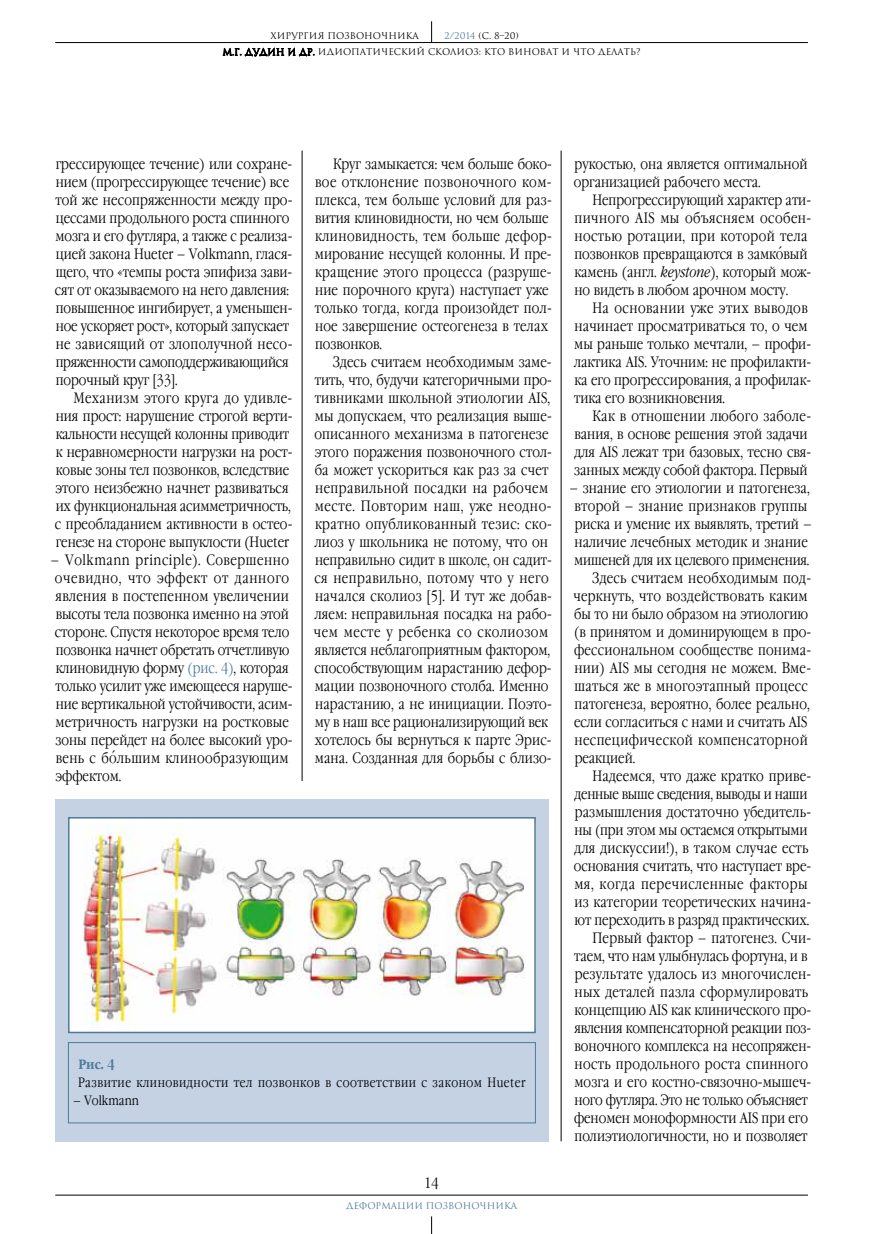
<style>
.page{position:relative;width:893px;height:1234px;background:#fff}
.page>*{position:absolute;margin:0;border:0;box-sizing:border-box;transform-origin:0 0}
.t1{font:300 15px/18px "Garamond Narrow C";letter-spacing:.005em;color:#000}
.t2{font:300 15px "Garamond Narrow C";letter-spacing:.025em;color:#000}
.t3{font:300 15px "Garamond Narrow C";letter-spacing:-.015em;color:#000}
.t4{font:300 15px "Garamond Narrow C";letter-spacing:.03em;color:#000}
.t5{font:300 15px "Garamond Narrow C";letter-spacing:.035em;color:#000}
.t6{font:300 13.5px "Garamond Narrow C";letter-spacing:.035em;color:#000}
.t7{font:300 13.5px "Garamond Narrow C";color:#000}
.t8{font:700 13.5px "Garamond Narrow C";color:#4e7a98}
.t9{font:9px/15.9px "Romul";color:#000}
.t10{font:9px "Romul";color:#4e7a98}
.s1{color:#4e7a98}
.s2{font-family:"Garamond";font-weight:400;font-size:19.5px}
.s3{font-style:italic}
</style>
<div class="page">
<hr style="left:55px;top:1194px;width:753px;height:1px;background:#000">
<svg style="left:431px;top:1216px;width:1px;height:17px"></svg>
<hr style="left:55px;top:42px;width:753px;height:1px;background:#000">
<svg style="left:431px;top:21px;width:1px;height:21px"></svg>
<svg style="left:223px;top:43px;width:91px;height:14px"></svg>
<hr style="left:302px;top:150px;width:1px;height:630px;background:#000">
<hr style="left:561px;top:150px;width:1px;height:990px;background:#000">
<div style="left:55px;top:798px;width:494px;height:342px;background:#c4d2e4"></div>
<div style="left:68px;top:1041px;width:468px;height:81px;border:1px solid #4e7a98"></div>
<div style="left:69px;top:817px;width:466px;height:215px;background:#fff"></div>
<img style="left:83px;top:823px;width:442px;height:203px">
<div style="left:68px;top:816px;width:468px;height:216px;border:2px solid #4e7a98"></div>
<p class="t9" style="left:444px;top:28px;width:76px"><span class="s1">2/2014</span> (С. 8–20)</p>
<p class="t9" style="left:223px;top:28px;width:419px;text-indent:48px">ХИРУРГИЯ ПОЗВОНОЧНИКА<br>М.Г. Дудин и др. Идиопатический сколиоз: кто виноват и что делать?</p>
<p class="t1" style="left:55px;top:155px;width:239px">грессирующее течение) или сохране&shy;нием (прогрессирующее течение) все той же несопряженности между про&shy;цессами продольного роста спинного мозга и его футляра, а также с реализа&shy;цией закона Hueter – Volkmann, глася&shy;щего, что «темпы роста эпифиза зави&shy;сят от оказываемого на него давления: повышенное ингибирует, а уменьшен&shy;ное ускоряет рост», который запускает не зависящий от злополучной несо&shy;пряженности самоподдерживающийся порочный круг [33].</p>
<p class="t1" style="left:55px;top:389px;width:239px;text-indent:18px">Механизм этого круга до удивле&shy;ния прост: нарушение строгой верти&shy;кальности несущей колонны приводит к неравномерности нагрузки на рост&shy;ковые зоны тел позвонков, вследствие этого неизбежно начнет развиваться их функциональная асимметричность, с преобладанием активности в остео&shy;генезе на стороне выпуклости (Hueter</p>
<p class="t1" style="left:51px;top:551px;width:244px">– Volkmann principle). Совершенно очевидно, что эффект от данного явления в постепенном увеличении высоты тела позвонка именно на этой стороне. Спустя некоторое время тело позвонка начнет обретать отчетливую клиновидную форму <span class="s1">(рис. 4)</span>, которая только усилит уже имеющееся наруше&shy;ние вертикальной устойчивости, асим&shy;метричность нагрузки на ростковые зоны перейдет на более высокий уро&shy;вень с б<span class="s2">ó</span>льшим клинообразующим эффектом.</p>
<p class="t1" style="left:315px;top:155px;width:239px;text-indent:18px">Круг замыкается: чем больше боко&shy;вое отклонение позвоночного ком&shy;плекса, тем больше условий для раз&shy;вития клиновидности, но чем больше клиновидность, тем больше дефор&shy;мирование несущей колонны. И пре&shy;кращение этого процесса (разруше&shy;ние порочного круга) наступает уже только тогда, когда произойдет пол&shy;ное завершение остеогенеза в телах позвонков.</p>
<p class="t1" style="left:314px;top:353px;width:240px;text-indent:19px">Здесь считаем необходимым заме&shy;тить, что, будучи категоричными про&shy;тивниками школьной этиологии AIS, мы допускаем, что реализация выше&shy;описанного механизма в патогенезе этого поражения позвоночного стол&shy;ба может ускориться как раз за счет неправильной посадки на рабочем месте. Повторим наш, уже неодно&shy;кратно опубликованный тезис: ско&shy;лиоз у школьника не потому, что он неправильно сидит в школе, он садит&shy;ся неправильно, потому что у него начался сколиоз [5]. И тут же добав&shy;ляем: неправильная посадка на рабо&shy;чем месте у ребенка со сколиозом является неблагоприятным фактором, способствующим нарастанию дефор&shy;мации позвоночного столба. Именно нарастанию, а не инициации. Поэто&shy;му в наш все рационализирующий век хотелось бы вернуться к парте Эрис&shy;мана. Созданная для борьбы с близо-</p>
<p class="t8" style="left:78px;top:1056px;width:38px">Рис. 4</p>
<p class="t6" style="left:78px;top:1074px;width:449px">Развитие клиновидности тел позвонков в соответствии с законом Hueter</p>
<p class="t7" style="left:73px;top:1092px;width:67px">– Volkmann</p>
<p class="t1" style="left:424px;top:1173px;width:16px">14</p>
<p class="t10" style="left:346px;top:1200px;width:173px">Деформации позвоночника</p>
<p class="t1" style="left:574px;top:155px;width:235px">рукостью, она является оптимальной организацией рабочего места.</p>
<p class="t1" style="left:574px;top:191px;width:238px;text-indent:18px">Непрогрессирующий характер ати&shy;пичного AIS мы объясняем особен&shy;ностью ротации, при которой тела позвонков превращаются в замк<span class="s2">ó</span>вый камень (англ. <span class="s3">keystone</span>), который мож&shy;но видеть в любом арочном мосту.</p>
<p class="t1" style="left:574px;top:299px;width:239px;text-indent:18px">На основании уже этих выводов начинает просматриваться то, о чем мы раньше только мечтали, – профи&shy;лактика AIS. Уточним: не профилакти&shy;ка его прогрессирования, а профилак&shy;тика его возникновения.</p>
<p class="t1" style="left:574px;top:407px;width:238px;text-indent:18px">Как в отношении любого заболе&shy;вания, в основе решения этой задачи для AIS лежат три базовых, тесно свя&shy;занных между собой фактора. Первый</p>
<p class="t1" style="left:569px;top:479px;width:242px">– знание его этиологии и патогенеза,</p>
<p class="t1" style="left:574px;top:497px;width:234px">второй – знание признаков группы</p>
<p class="t1" style="left:575px;top:515px;width:239px">риска и умение их выявлять, третий –</p>
<p class="t1" style="left:574px;top:533px;width:235px">наличие лечебных методик и знание</p>
<p class="t1" style="left:574px;top:551px;width:237px">мишеней для их целевого применения.</p>
<p class="t1" style="left:592px;top:569px;width:220px">Здесь считаем необходимым под-</p>
<p class="t2" style="left:573px;top:587px;width:236px">черкнуть, что воздействовать каким</p>
<p class="t1" style="left:574px;top:605px;width:235px">бы то ни было образом на этиологию</p>
<p class="t1" style="left:574px;top:623px;width:239px">(в принятом и доминирующем в про-</p>
<p class="t1" style="left:574px;top:641px;width:239px">фессиональном сообществе понима-</p>
<p class="t1" style="left:574px;top:659px;width:238px">нии) AIS мы сегодня не можем. Вме-</p>
<p class="t1" style="left:574px;top:677px;width:235px">шаться же в многоэтапный процесс</p>
<p class="t1" style="left:574px;top:695px;width:237px">патогенеза, вероятно, более реально,</p>
<p class="t1" style="left:574px;top:713px;width:235px">если согласиться с нами и считать AIS</p>
<p class="t4" style="left:574px;top:731px;width:235px">неспецифической компенсаторной</p>
<p class="t1" style="left:575px;top:749px;width:62px">реакцией.</p>
<p class="t1" style="left:592px;top:767px;width:220px">Надеемся, что даже кратко приве-</p>
<p class="t3" style="left:575px;top:785px;width:234px">денные выше сведения, выводы и наши</p>
<p class="t1" style="left:575px;top:803px;width:238px">размышления достаточно убедитель-</p>
<p class="t1" style="left:574px;top:821px;width:234px">ны (при этом мы остаемся открытыми</p>
<p class="t1" style="left:575px;top:839px;width:235px">для дискуссии!), в таком случае есть</p>
<p class="t1" style="left:574px;top:857px;width:239px">основания считать, что наступает вре-</p>
<p class="t5" style="left:574px;top:875px;width:235px">мя, когда перечисленные факторы</p>
<p class="t1" style="left:574px;top:893px;width:238px">из категории теоретических начина-</p>
<p class="t1" style="left:574px;top:911px;width:236px">ют переходить в разряд практических.</p>
<p class="t1" style="left:592px;top:929px;width:220px">Первый фактор – патогенез. Счи-</p>
<p class="t1" style="left:574px;top:947px;width:235px">таем, что нам улыбнулась фортуна, и в</p>
<p class="t2" style="left:575px;top:965px;width:238px">результате удалось из многочислен-</p>
<p class="t2" style="left:574px;top:983px;width:235px">ных деталей пазла сформулировать</p>
<p class="t1" style="left:574px;top:1001px;width:238px">концепцию AIS как клинического про-</p>
<p class="t1" style="left:574px;top:1019px;width:238px">явления компенсаторной реакции поз-</p>
<p class="t1" style="left:574px;top:1037px;width:238px">воночного комплекса на несопряжен-</p>
<p class="t2" style="left:574px;top:1055px;width:235px">ность продольного роста спинного</p>
<p class="t1" style="left:574px;top:1073px;width:239px">мозга и его костно-связочно-мышеч-</p>
<p class="t1" style="left:574px;top:1091px;width:235px">ного футляра. Это не только объясняет</p>
<p class="t1" style="left:574px;top:1109px;width:235px">феномен моноформности AIS при его</p>
<p class="t1" style="left:574px;top:1127px;width:235px">полиэтиологичности, но и позволяет</p>
</div>
